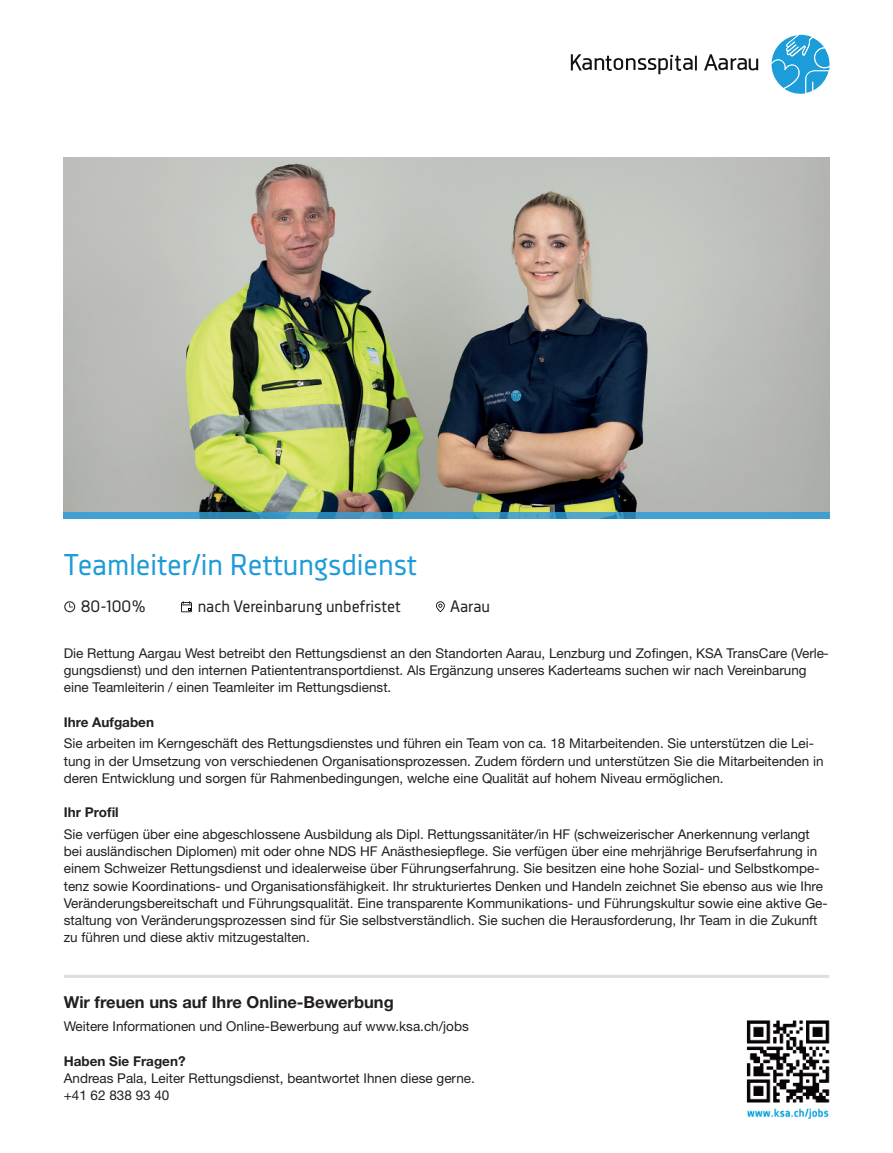
<style>
.page{position:relative;width:893px;height:1153px;background:#fff}
.page>*{position:absolute;margin:0;border:0;box-sizing:border-box;transform-origin:0 0}
.t1{font:30px "Decima Nova";color:#1d9cd8}
.t2{font:16.5px "Decima Nova";color:#231f20}
.t3{font:700 16.5px "Helvetica Neue LT Com";color:#231f20}
.t4{font:13.5px/17.2px "Helvetica Neue LT Com";color:#231f20}
.t5{font:700 13.5px "Helvetica Neue LT Com";color:#231f20}
</style>
<div class="page">
<img style="left:64px;top:157px;width:765px;height:355px">
<svg style="left:771px;top:35px;width:59px;height:59px"></svg>
<svg style="left:571px;top:54px;width:187px;height:20px"></svg>
<img style="left:64px;top:512px;width:765px;height:7px">
<svg style="left:64px;top:601px;width:11px;height:11px"></svg>
<svg style="left:181px;top:601px;width:11px;height:11px"></svg>
<svg style="left:436px;top:601px;width:9px;height:11px"></svg>
<hr style="left:64px;top:975px;width:765px;height:3px;background:#dcdddf">
<img style="left:746px;top:1020px;width:84px;height:99px">
<h1 class="t1" style="left:64px;top:554px;width:355px">Teamleiter/in Rettungsdienst</h1>
<p class="t2" style="left:81px;top:601px;width:67px">80-100%</p>
<p class="t2" style="left:198px;top:601px;width:204px">nach Vereinbarung unbefristet</p>
<p class="t2" style="left:450px;top:601px;width:42px">Aarau</p>
<p class="t4" style="left:64px;top:644px;width:766px">Die Rettung Aargau West betreibt den Rettungsdienst an den Standorten Aarau, Lenzburg und Zofingen, KSA TransCare (Verle&shy;gungsdienst) und den internen Patiententransportdienst. Als Ergänzung unseres Kaderteams suchen wir nach Vereinbarung eine Teamleiterin / einen Teamleiter im Rettungsdienst.</p>
<p class="t5" style="left:64px;top:713px;width:92px">Ihre Aufgaben</p>
<p class="t4" style="left:64px;top:734px;width:761px">Sie arbeiten im Kerngeschäft des Rettungsdienstes und führen ein Team von ca. 18 Mitarbeitenden. Sie unterstützen die Lei&shy;tung in der Umsetzung von verschiedenen Organisationsprozessen. Zudem fördern und unterstützen Sie die Mitarbeitenden in deren Entwicklung und sorgen für Rahmenbedingungen, welche eine Qualität auf hohem Niveau ermöglichen.</p>
<p class="t5" style="left:64px;top:804px;width:56px">Ihr Profil</p>
<p class="t4" style="left:64px;top:825px;width:765px">Sie verfügen über eine abgeschlossene Ausbildung als Dipl. Rettungssanitäter/in HF (schweizerischer Anerkennung verlangt bei ausländischen Diplomen) mit oder ohne NDS HF Anästhesiepflege. Sie verfügen über eine mehrjährige Berufserfahrung in einem Schweizer Rettungsdienst und idealerweise über Führungserfahrung. Sie besitzen eine hohe Sozial- und Selbstkompe&shy;tenz sowie Koordinations- und Organisationsfähigkeit. Ihr strukturiertes Denken und Handeln zeichnet Sie ebenso aus wie Ihre Veränderungsbereitschaft und Führungsqualität. Eine transparente Kommunikations- und Führungskultur sowie eine aktive Ge&shy;staltung von Veränderungsprozessen sind für Sie selbstverständlich. Sie suchen die Herausforderung, Ihr Team in die Zukunft zu führen und diese aktiv mitzugestalten.</p>
<p class="t3" style="left:64px;top:991px;width:331px">Wir freuen uns auf Ihre Online-Bewerbung</p>
<p class="t4" style="left:64px;top:1017px;width:407px">Weitere Informationen und Online-Bewerbung auf www.ksa.ch/jobs</p>
<p class="t5" style="left:64px;top:1052px;width:123px">Haben Sie Fragen?</p>
<p class="t4" style="left:64px;top:1069px;width:413px">Andreas Pala, Leiter Rettungsdienst, beantwortet Ihnen diese gerne. +41 62 838 93 40</p>
</div>
